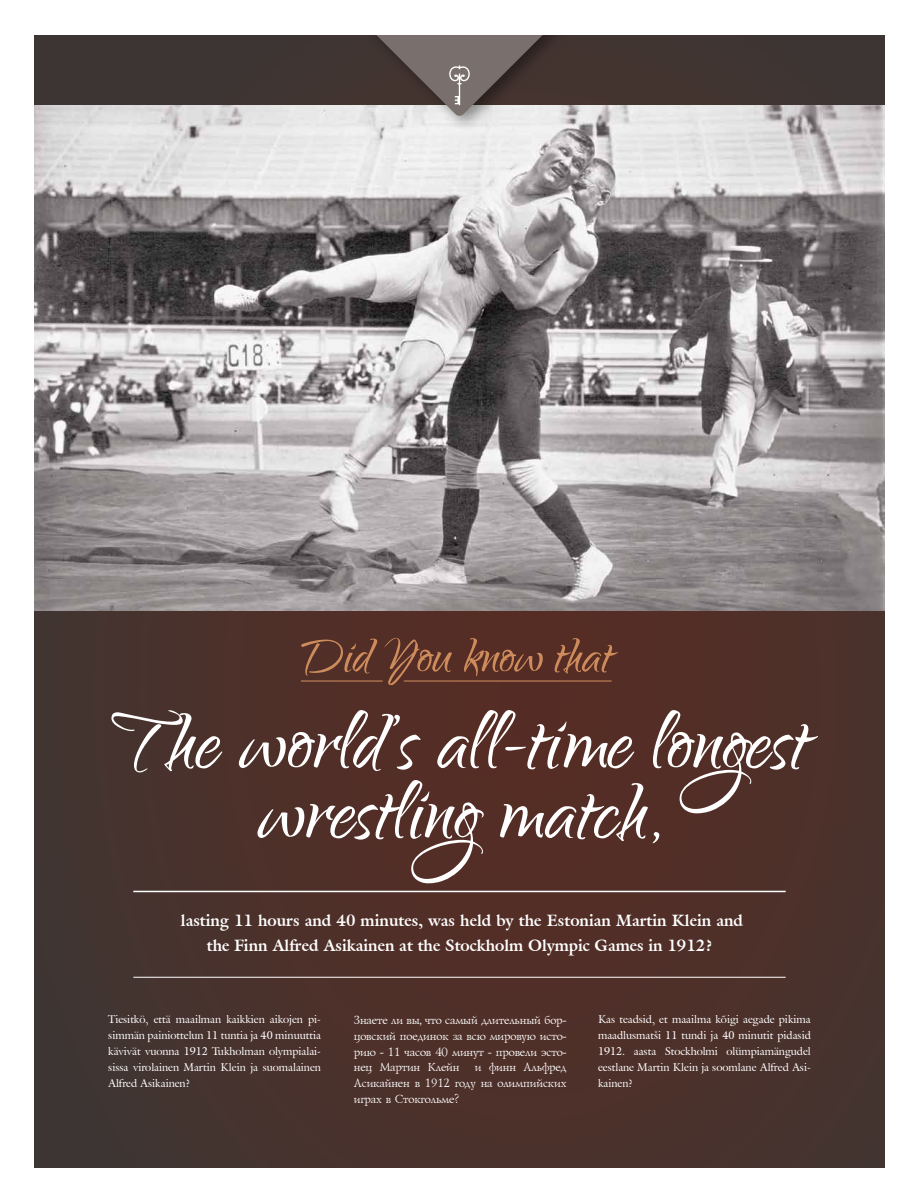
<style>
.page{position:relative;width:919px;height:1202px;background:#fff}
.page>*{position:absolute;margin:0;border:0;box-sizing:border-box;transform-origin:0 0}
.t1{font:110px "Qwigley";color:#fff}
.t2{font:700 16px/25px "Galliard IT Cby BT";color:#fff;text-align:center}
.t3{font:12px/15.7px "Lazurski Cyrillic";letter-spacing:-.01em;color:#fff;text-align:justify}
.t4{font:11px/16px "Galliard IT Cby BT";color:#fff;text-align:justify}
</style>
<div class="page">
<div style="left:34px;top:34px;width:850px;height:1134px;background:linear-gradient(to right,#47332e,#503029)"></div>
<img style="left:34px;top:105px;width:850px;height:506px">
<div style="left:359px;top:18px;width:206px;height:115px;background:#000;opacity:.4"></div>
<hr style="left:133px;top:891px;width:652px;height:1px;background:#fff">
<hr style="left:133px;top:977px;width:652px;height:1px;background:#fff">
<div style="left:0;top:0;width:918px;height:34px;background:#fff"></div>
<svg style="left:301px;top:638px;width:317px;height:47px"></svg>
<svg style="left:367px;top:34px;width:185px;height:82px"></svg>
<h1 class="t1" style="left:110px;top:688px;width:699px">The world’s all-time longest</h1>
<h1 class="t1" style="left:257px;top:758px;width:405px">wrestling match,</h1>
<h2 class="t2" style="left:181px;top:908px;width:563px">lasting 11 hours and 40 minutes, was held by the Estonian Martin Klein and the Finn Alfred Asikainen at the Stockholm Olympic Games in 1912?</h2>
<p class="t4" style="left:108px;top:1011px;width:214px">Tiesitkö, että maailman kaikkien aikojen pi&shy;simmän painiottelun 11 tuntia ja 40 minuuttia kävivät vuonna 1912 Tukholman olympialai&shy;sissa virolainen Martin Klein ja suomalainen Alfred Asikainen?</p>
<p class="t3" style="left:353px;top:1013px;width:215px">Знаете ли вы, что самый длительный бор&shy;цовский поединок за всю мировую исто&shy;рию - 11 часов 40 минут - провели эсто&shy;нец Мартин Клейн</p>
<p class="t3" style="left:353px;top:1060px;width:214px;text-indent:121px">и финн Альфред Асикайнен в 1912 году на олимпийских играх в Стокгольме?</p>
<p class="t4" style="left:598px;top:1011px;width:214px">Kas teadsid, et maailma kõigi aegade pikima maadlusmatši 11 tundi ja 40 minutit pidasid 1912. aasta Stockholmi olümpiamängudel eestlane Martin Klein ja soomlane Alfred Asi&shy;kainen?</p>
</div>
